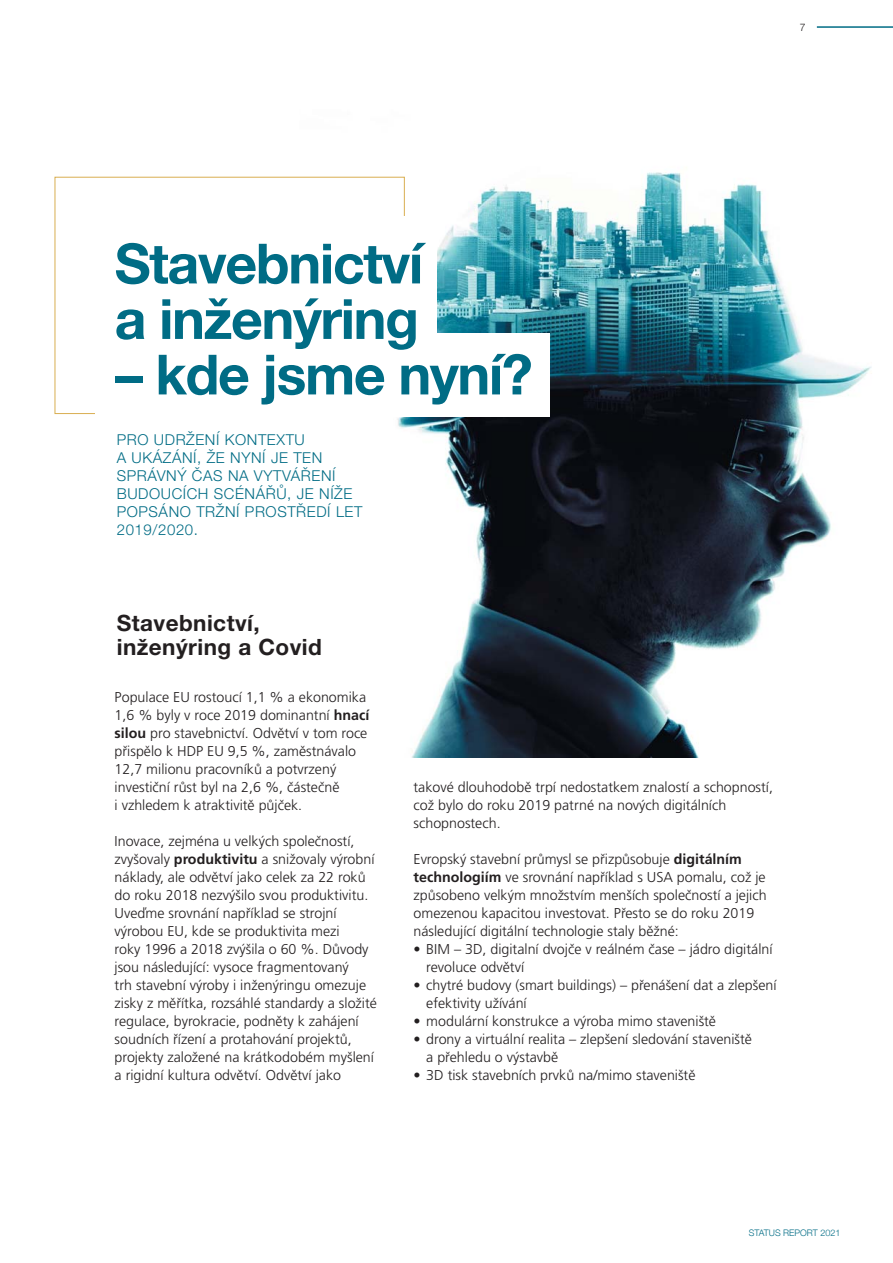
<style>
.page{position:relative;width:893px;height:1263px;background:#fff}
.page>*{position:absolute;margin:0;border:0;box-sizing:border-box;transform-origin:0 0}
.t1{font:700 55.5px/55.5px "Helvetica Neue LT Pro";letter-spacing:-.025em;color:#006c85}
.t2{font:700 22.5px/24px "Helvetica Neue CE";letter-spacing:.02em;color:#231f20}
.t3{font:300 15px/18px "Helvetica Neue LT Pro";letter-spacing:.04em;color:#006c85}
.t4{font:300 14.25px/18px "Frutiger CE";color:#231f20}
.t5{font:300 10.5px "Helvetica Neue";color:#231f20}
.t6{font:300 9px "Helvetica Neue";color:#006c85}
.s1{font-weight:700}
</style>
<div class="page">
<hr style="left:817px;top:26px;width:76px;height:2px;background:#006c85">
<img style="left:299px;top:172px;width:573px;height:586px">
<div style="left:122px;top:217px;width:314px;height:105px;background:#fff"></div>
<div style="left:122px;top:287px;width:314px;height:66px;background:#fff"></div>
<div style="left:95px;top:333px;width:454px;height:84px;background:#fff"></div>
<p class="t5" style="left:800px;top:21px;width:7px">7</p>
<h1 class="t1" style="left:115px;top:243px;width:310px">Stavebnictví a inženýring</h1>
<h1 class="t1" style="left:115px;top:354px;width:420px">– kde jsme nyní?</h1>
<p class="t3" style="left:117px;top:432px;width:247px">PRO UDRŽENÍ KONTEXTU<br>A UKÁZÁNÍ, ŽE NYNÍ JE TEN<br>SPRÁVNÝ ČAS NA VYTVÁŘENÍ<br>BUDOUCÍCH SCÉNÁŘŮ, JE NÍŽE<br>POPSÁNO TRŽNÍ PROSTŘEDÍ LET<br>2019/2020.</p>
<h2 class="t2" style="left:117px;top:613px;width:207px">Stavebnictví, inženýring a Covid</h2>
<p class="t4" style="left:115px;top:689px;width:256px">Populace EU rostoucí 1,1 % a ekonomika 1,6 % byly v roce 2019 dominantní <span class="s1">hnací silou</span> pro stavebnictví. Odvětví v tom roce přispělo k HDP EU 9,5 %, zaměstnávalo 12,7 milionu pracovníků a potvrzený investiční růst byl na 2,6 %, částečně<br>i vzhledem k atraktivitě půjček.</p>
<p class="t4" style="left:115px;top:833px;width:264px">Inovace, zejména u velkých společností, zvyšovaly <span class="s1">produktivitu</span> a snižovaly výrobní náklady, ale odvětví jako celek za 22 roků do roku 2018 nezvýšilo svou produktivitu.<br>Uveďme srovnání například se strojní výrobou EU, kde se produktivita mezi<br>roky 1996 a 2018 zvýšila o 60 %. Důvody jsou následující: vysoce fragmentovaný<br>trh stavební výroby i inženýringu omezuje zisky z měřítka, rozsáhlé standardy a složité regulace, byrokracie, podněty k zahájení soudních řízení a protahování projektů, projekty založené na krátkodobém myšlení a rigidní kultura odvětví. Odvětví jako</p>
<p class="t4" style="left:414px;top:779px;width:361px">takové dlouhodobě trpí nedostatkem znalostí a schopností, což bylo do roku 2019 patrné na nových digitálních schopnostech.</p>
<p class="t4" style="left:414px;top:851px;width:355px">Evropský stavební průmysl se přizpůsobuje <span class="s1">digitálním technologiím</span> ve srovnání například s USA pomalu, což je způsobeno velkým množstvím menších společností a jejich omezenou kapacitou investovat. Přesto se do roku 2019 následující digitální technologie staly běžné:</p>
<p class="t4" style="left:426px;top:941px;width:348px;text-indent:-13px">• BIM – 3D, digitalní dvojče v reálném čase – jádro digitální revoluce odvětví</p>
<p class="t4" style="left:426px;top:977px;width:352px;text-indent:-13px">• chytré budovy (smart buildings) – přenášení dat a zlepšení efektivity užívání</p>
<p class="t4" style="left:414px;top:1013px;width:304px">• modulární konstrukce a výroba mimo staveniště</p>
<p class="t4" style="left:426px;top:1031px;width:327px;text-indent:-13px">• drony a virtuální realita – zlepšení sledování staveniště a přehledu o výstavbě</p>
<p class="t4" style="left:414px;top:1067px;width:283px">• 3D tisk stavebních prvků na/mimo staveniště</p>
<p class="t6" style="left:749px;top:1227px;width:93px">STATUS REPORT 2021</p>
</div>
